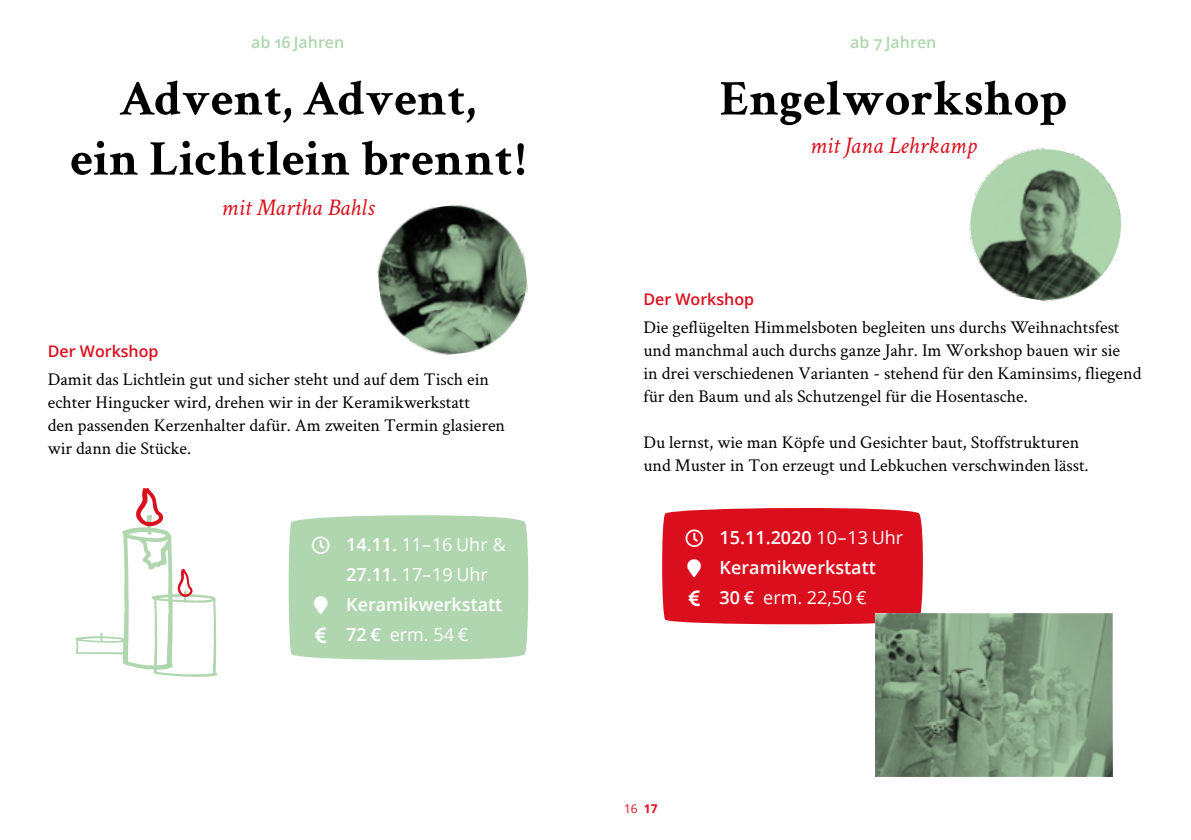
<style>
.page{position:relative;width:1191px;height:840px;background:#fff}
.page>*{position:absolute;margin:0;border:0;box-sizing:border-box;transform-origin:0 0}
.t1{font:700 50px/60px "Crimson Text";color:#000;text-align:center}
.t2{font:italic 24px "Crimson Text";color:#db0e1d}
.t3{font:18px/23px "Crimson Text";color:#000}
.t4{font:600 18px/30px "Open Sans";color:#fff}
.t5{font:600 16px "Open Sans";color:#db0e1d}
.t6{font:600 16px "Open Sans";color:#b0d6af}
.t7{font:12px "Open Sans";color:#db0e1d}
.s1{font-weight:400}
.s2{font-weight:700}
</style>
<div class="page">
<svg style="left:75px;top:488px;width:142px;height:188px"></svg>
<svg style="left:377px;top:204px;width:151px;height:151px"></svg>
<svg style="left:875px;top:613px;width:237px;height:163px;background:#7c967b"></svg>
<svg style="left:969px;top:147px;width:152px;height:155px"></svg>
<div style="left:288px;top:515px;width:241px;height:145px;background:#b0d6af"></div>
<div style="left:662px;top:508px;width:262px;height:118px;background:#db0e1d"></div>
<p class="t6" style="left:251px;top:31px;width:95px">ab 16 Jahren</p>
<h1 class="t1" style="left:70px;top:67px;width:456px">Advent, Advent,<br>ein Lichtlein brennt!</h1>
<h2 class="t2" style="left:221px;top:194px;width:154px">mit Martha Bahls</h2>
<p class="t5" style="left:48px;top:340px;width:112px">Der Workshop</p>
<p class="t3" style="left:48px;top:367px;width:459px">Damit das Lichtlein gut und sicher steht und auf dem Tisch ein echter Hingucker wird, drehen wir in der Keramikwerkstatt<br>den passenden Kerzenhalter dafür. Am zweiten Termin glasieren wir dann die Stücke.</p>
<p class="t4" style="left:346px;top:529px;width:161px">14.11. <span class="s1">11–16 Uhr &amp;<br></span>27.11. <span class="s1">17–19 Uhr<br></span>Keramikwerkstatt<br>72 € <span class="s1">erm. 54 €</span></p>
<p class="t6" style="left:850px;top:31px;width:88px">ab 7 Jahren</p>
<h1 class="t1" style="left:719px;top:67px;width:349px">Engelworkshop</h1>
<h2 class="t2" style="left:809px;top:132px;width:168px">mit Jana Lehrkamp</h2>
<p class="t5" style="left:643px;top:288px;width:112px">Der Workshop</p>
<p class="t3" style="left:643px;top:314px;width:499px">Die geflügelten Himmelsboten begleiten uns durchs Weihnachtsfest und manchmal auch durchs ganze Jahr. Im Workshop bauen wir sie<br>in drei verschiedenen Varianten - stehend für den Kaminsims, fliegend für den Baum und als Schutzengel für die Hosentasche.</p>
<p class="t3" style="left:643px;top:429px;width:447px">Du lernst, wie man Köpfe und Gesichter baut, Stoffstrukturen und Muster in Ton erzeugt und Lebkuchen verschwinden lässt.</p>
<p class="t4" style="left:719px;top:522px;width:185px">15.11.2020 <span class="s1">10–13 Uhr<br></span>Keramikwerkstatt<br>30 € <span class="s1">erm. 22,50 €</span></p>
<p class="t7" style="left:624px;top:800px;width:35px">16 <span class="s2">17</span></p>
</div>
